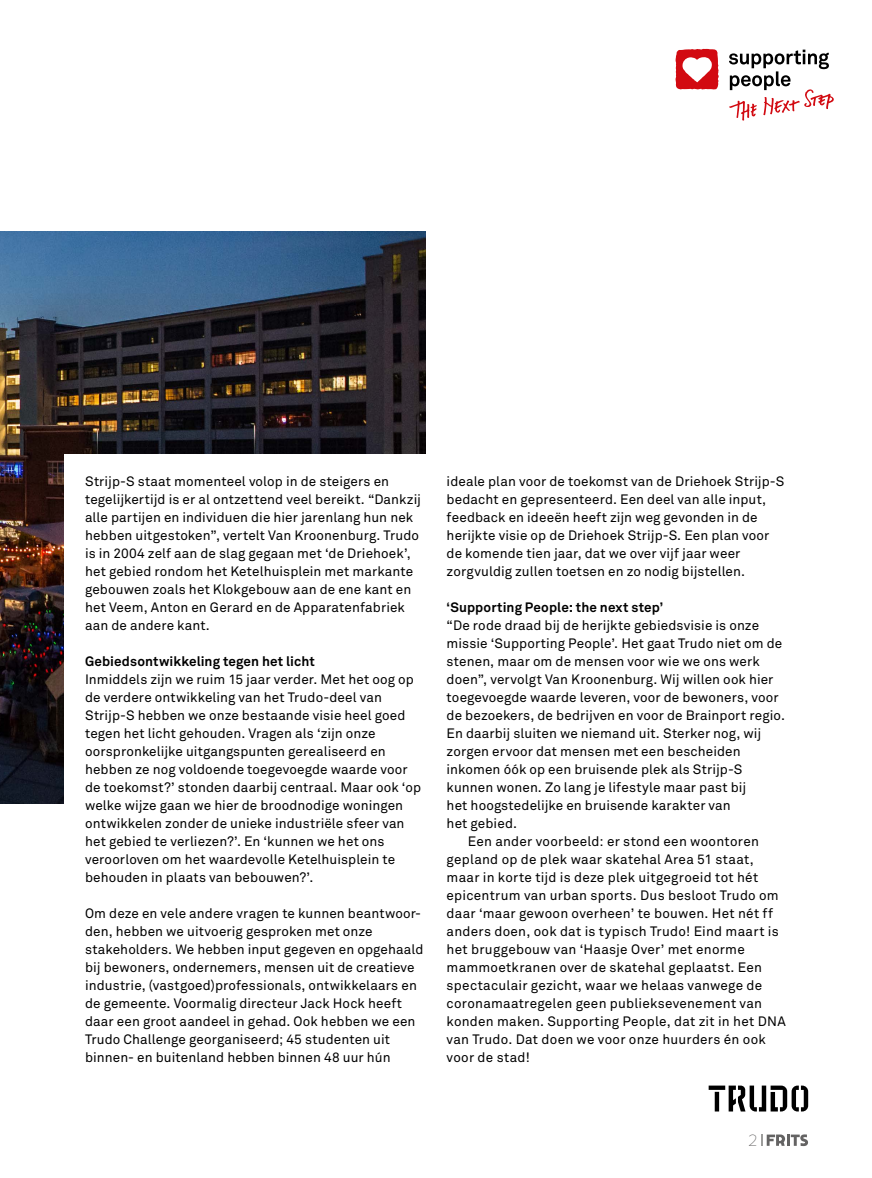
<style>
.page{position:relative;width:872px;height:1178px;background:#fff}
.page>*{position:absolute;margin:0;border:0;box-sizing:border-box;transform-origin:0 0}
.PAGINA_cijfer{font:100 16.95px "Proxima Nova T";color:#646363}
.t1{font:13.5px/18px "Akkurat Pro";letter-spacing:.01em;color:#000}
.t2{font:700 13.5px "Akkurat Pro";letter-spacing:.01em;color:#000}
</style>
<div class="page">
<img style="left:0;top:232px;width:425px;height:572px">
<svg style="left:761px;top:1134px;width:47px;height:12px"></svg>
<svg style="left:675px;top:49px;width:43px;height:40px"></svg>
<svg style="left:729px;top:50px;width:105px;height:71px"></svg>
<div style="left:64px;top:454px;width:744px;height:629px;background:#fff"></div>
<div style="left:714px;top:1092px;width:5px;height:19px;background:#000"></div>
<div style="left:708px;top:1085px;width:17px;height:5px;background:#000"></div>
<svg style="left:728px;top:1085px;width:80px;height:26px"></svg>
<p class="t1" style="left:85px;top:472px;width:337px">Strijp-S staat momenteel volop in de steigers en tegelijkertijd is er al ontzettend veel bereikt. “Dankzij alle partijen en individuen die hier jarenlang hun nek hebben uitgestoken”, vertelt Van Kroonenburg. Trudo is in 2004 zelf aan de slag gegaan met ‘de Driehoek’, het gebied rondom het Ketelhuisplein met markante gebouwen zoals het Klokgebouw aan de ene kant en het Veem, Anton en Gerard en de Apparatenfabriek aan de andere kant.</p>
<p class="t2" style="left:85px;top:653px;width:231px">Gebiedsontwikkeling tegen het licht</p>
<p class="t1" style="left:85px;top:670px;width:338px">Inmiddels zijn we ruim 15 jaar verder. Met het oog op de verdere ontwikkeling van het Trudo-deel van Strijp-S hebben we onze bestaande visie heel goed tegen het licht gehouden. Vragen als ‘zijn onze oorspronkelijke uitgangspunten gerealiseerd en hebben ze nog voldoende toegevoegde waarde voor de toekomst?’ stonden daarbij centraal. Maar ook ‘op welke wijze gaan we hier de broodnodige woningen ontwikkelen zonder de unieke industriële sfeer van het gebied te verliezen?’. En ‘kunnen we het ons veroorloven om het waardevolle Ketelhuisplein te behouden in plaats van bebouwen?’.</p>
<p class="t1" style="left:85px;top:904px;width:340px">Om deze en vele andere vragen te kunnen beantwoor&shy;den, hebben we uitvoerig gesproken met onze stakeholders. We hebben input gegeven en opgehaald bij bewoners, ondernemers, mensen uit de creatieve industrie, (vastgoed)professionals, ontwikkelaars en de gemeente. Voormalig directeur Jack Hock heeft daar een groot aandeel in gehad. Ook hebben we een Trudo Challenge georganiseerd; 45 studenten uit binnen- en buitenland hebben binnen 48 uur hún</p>
<p class="t1" style="left:446px;top:472px;width:339px">ideale plan voor de toekomst van de Driehoek Strijp-S bedacht en gepresenteerd. Een deel van alle input, feedback en ideeën heeft zijn weg gevonden in de herijkte visie op de Driehoek Strijp-S. Een plan voor de komende tien jaar, dat we over vijf jaar weer zorgvuldig zullen toetsen en zo nodig bijstellen.</p>
<p class="t2" style="left:446px;top:599px;width:218px">‘Supporting People: the next step’</p>
<p class="t1" style="left:446px;top:616px;width:340px">“De rode draad bij de herijkte gebiedsvisie is onze missie ‘Supporting People’. Het gaat Trudo niet om de stenen, maar om de mensen voor wie we ons werk doen”, vervolgt Van Kroonenburg. Wij willen ook hier toegevoegde waarde leveren, voor de bewoners, voor de bezoekers, de bedrijven en voor de Brainport regio.<br>En daarbij sluiten we niemand uit. Sterker nog, wij zorgen ervoor dat mensen met een bescheiden inkomen óók op een bruisende plek als Strijp-S kunnen wonen. Zo lang je lifestyle maar past bij<br>het hoogstedelijke en bruisende karakter van<br>het gebied.</p>
<p class="t1" style="left:446px;top:832px;width:340px;text-indent:21px">Een ander voorbeeld: er stond een woontoren gepland op de plek waar skatehal Area 51 staat, maar in korte tijd is deze plek uitgegroeid tot hét epicentrum van urban sports. Dus besloot Trudo om daar ‘maar gewoon overheen’ te bouwen. Het nét ff anders doen, ook dat is typisch Trudo! Eind maart is het bruggebouw van ‘Haasje Over’ met enorme mammoetkranen over de skatehal geplaatst. Een spectaculair gezicht, waar we helaas vanwege de coronamaatregelen geen publieksevenement van konden maken. Supporting People, dat zit in het DNA van Trudo. Dat doen we voor onze huurders én ook voor de stad!</p>
<p class="PAGINA_cijfer" style="left:748px;top:1127px;width:11px">2</p>
</div>
